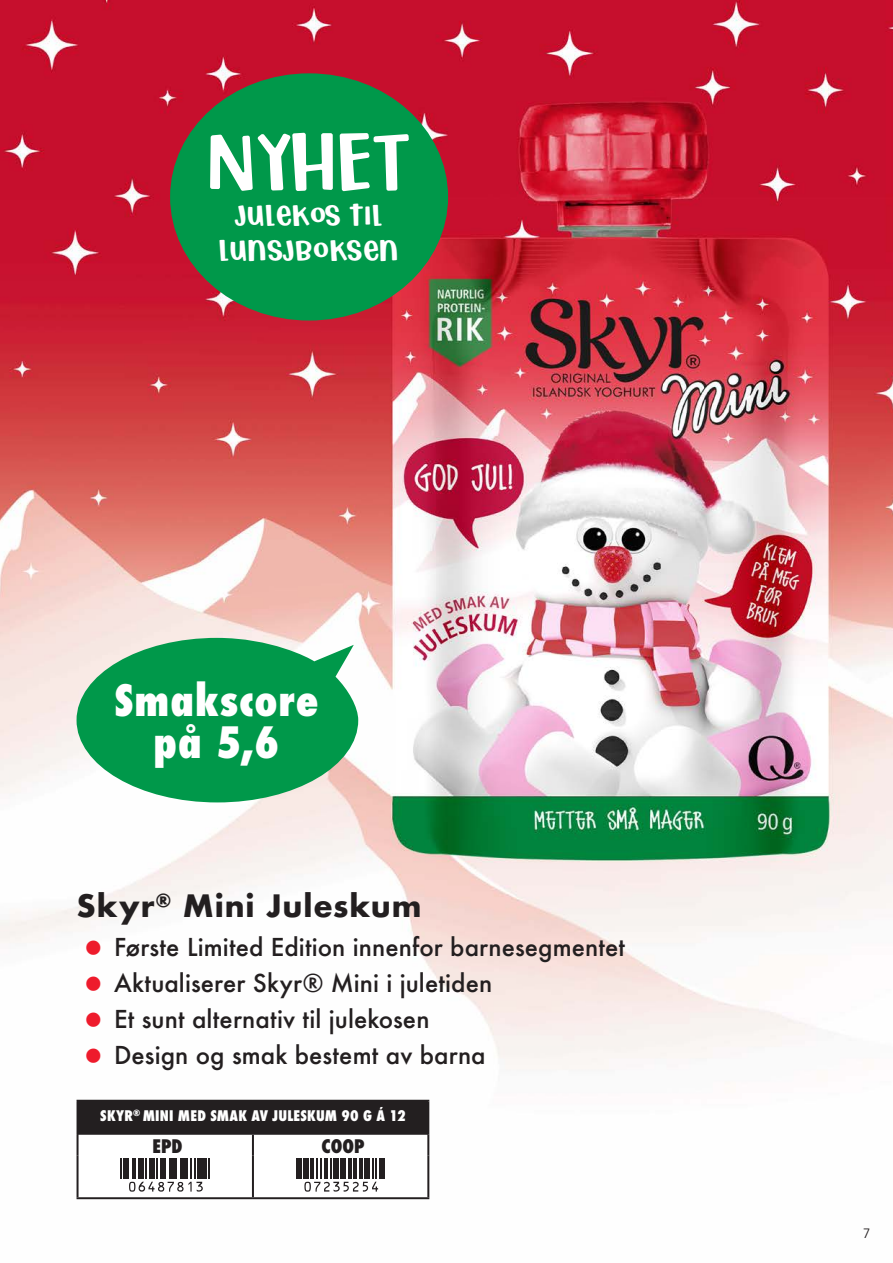
<style>
.page{position:relative;width:893px;height:1263px;background:#fff}
.page>*{position:absolute;margin:0;border:0;box-sizing:border-box;transform-origin:0 0}
.t1{font:98.4px "Suburban Flamingo";letter-spacing:-.005em;color:#fff}
.t2{font:800 condensed 42px/42px "Futura";letter-spacing:.025em;color:#fff;text-align:center}
.t3{font:39.3px/35px "Suburban Flamingo";color:#fff;text-align:center}
.t4{font:700 30px "Futura";letter-spacing:.025em;color:#231f20}
.t5{font:500 24px "Futura";letter-spacing:.005em;color:#231f20}
.t6{font:800 condensed 18.15px "Futura";color:#231f20}
.t7{font:800 condensed 14.25px "Futura";letter-spacing:.015em;color:#fff}
.t8{font:13.5px "Avenir";color:#231f20}
.s1{font-size:45px;color:#ee1b2c}
</style>
<div class="page">
<img style="left:0;top:0;width:893px;height:1200px">
<div style="left:170px;top:73px;width:278px;height:248px;background:#00984a;border-radius:50%"></div>
<div style="left:78px;top:1101px;width:350px;height:34px;background:#231f20"></div>
<hr style="left:427px;top:1102px;width:2px;height:33px;background:#231f20">
<hr style="left:77px;top:1100px;width:176px;height:2px;background:#231f20">
<hr style="left:77px;top:1102px;width:2px;height:33px;background:#231f20">
<hr style="left:253px;top:1100px;width:176px;height:2px;background:#231f20">
<hr style="left:77px;top:1135px;width:2px;height:20px;background:#231f20">
<hr style="left:77px;top:1155px;width:2px;height:42px;background:#231f20">
<hr style="left:77px;top:1197px;width:176px;height:2px;background:#231f20">
<hr style="left:253px;top:1197px;width:176px;height:2px;background:#231f20">
<hr style="left:427px;top:1135px;width:2px;height:20px;background:#231f20">
<hr style="left:427px;top:1155px;width:2px;height:42px;background:#231f20">
<svg style="left:78px;top:1135px;width:350px;height:63px"></svg>
<svg style="left:77px;top:638px;width:281px;height:164px;background:#32a96a"></svg>
<h1 class="t1" style="left:206px;top:115px;width:206px">NYHET</h1>
<h3 class="t3" style="left:219px;top:196px;width:181px">julekos til lunsjboksen</h3>
<p class="t2" style="left:114px;top:679px;width:206px">Smakscore på 5,6</p>
<p class="t4" style="left:77px;top:883px;width:347px">Skyr<sup>®</sup> Mini Juleskum</p>
<p class="t5" style="left:77px;top:930px;width:550px"><span class="s1">•</span>Første Limited Edition innenfor barnesegmentet</p>
<p class="t5" style="left:77px;top:966px;width:417px"><span class="s1">•</span>Aktualiserer Skyr® Mini i juletiden</p>
<p class="t5" style="left:77px;top:1002px;width:354px"><span class="s1">•</span>Et sunt alternativ til julekosen</p>
<p class="t5" style="left:77px;top:1038px;width:411px"><span class="s1">•</span>Design og smak bestemt av barna</p>
<p class="t7" style="left:100px;top:1106px;width:307px">SKYR<sup>®</sup> MINI MED SMAK AV JULESKUM 90 G Á 12</p>
<p class="t6" style="left:153px;top:1133px;width:31px">EPD</p>
<p class="t6" style="left:322px;top:1133px;width:44px">COOP</p>
<p class="t8" style="left:863px;top:1225px;width:9px">7</p>
</div>
